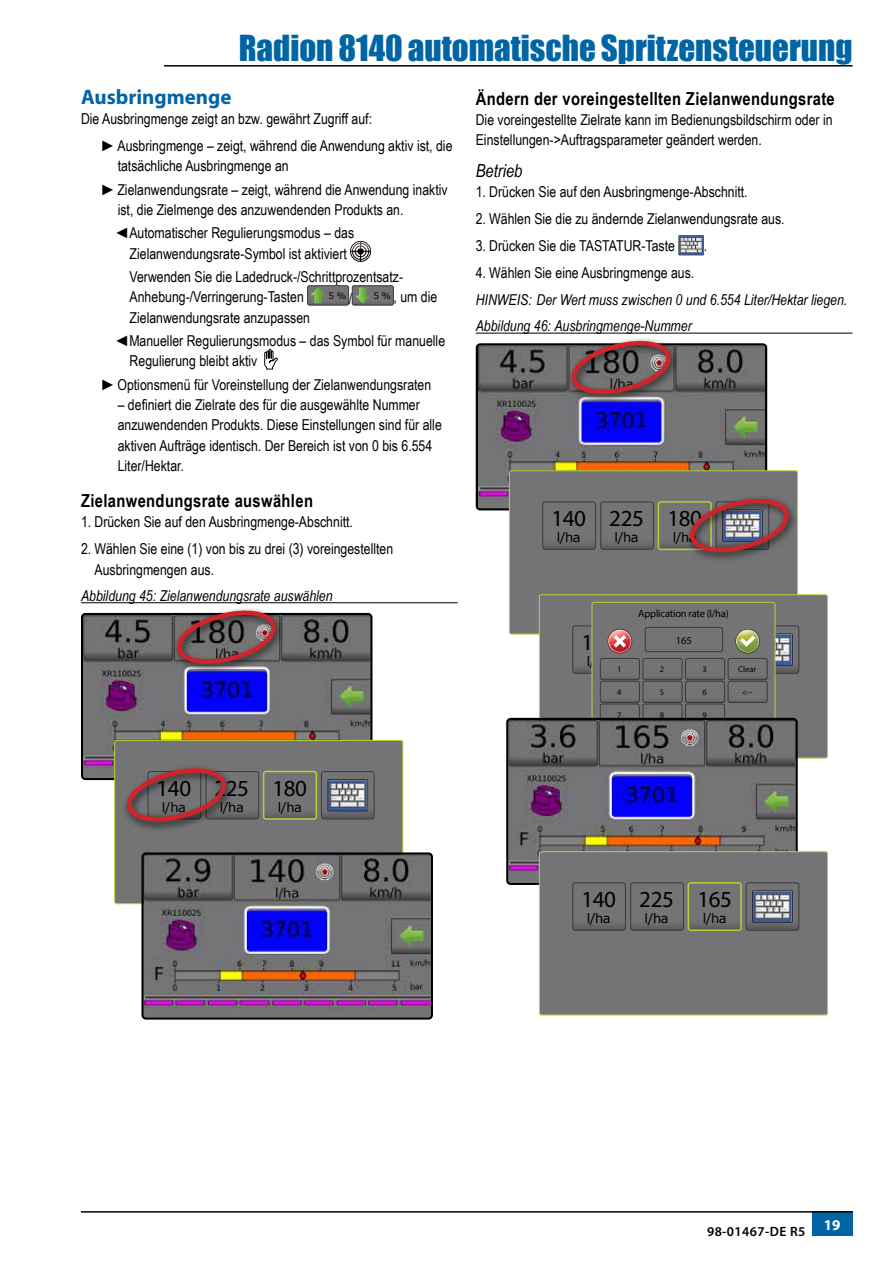
<style>
.page{position:relative;width:893px;height:1263px;background:#fff}
.page>*{position:absolute;margin:0;border:0;box-sizing:border-box;transform-origin:0 0}
.t1{font:33px "Impact";color:#0065a4}
.t2{font:23.1px "Myriad Pro";letter-spacing:-.02em;color:#000}
.t3{font:700 21px "Myriad Pro";color:#0065a4}
.t4{font:700 18px "Arial Narrow";letter-spacing:.02em;color:#000}
.t5{font:italic 18px "Arial Narrow";color:#000}
.t6{font:15px/23.5px "Arial Narrow";color:#000}
.t7{font:italic 15px/26.2px "Arial Narrow";color:#000}
.t8{font:700 15px "Myriad Pro";color:#fff}
.t9{font:600 13.5px "Myriad Pro";letter-spacing:.03em;color:#000}
.t10{font:12.9px "MS Reference Sans Serif";letter-spacing:-.04em;color:#000}
.t11{font:10.5px "Myriad Pro";letter-spacing:-.02em;color:#000}
.t12{font:8.85px "MS Reference Sans Serif";color:#000}
.t13{font:8.4px "Myriad Pro";letter-spacing:.01em;color:#000}
.s1{font-family:"Arial Narrow";font-size:15px}
</style>
<div class="page">
<div style="left:812px;top:1212px;width:40px;height:24px;background:#0065a4"></div>
<hr style="left:81px;top:1211px;width:771px;height:1px;background:#000">
<hr style="left:164px;top:65px;width:689px;height:2px;background:#000">
<hr style="left:81px;top:602px;width:377px;height:1px;background:#000">
<div style="left:350px;top:241px;width:21px;height:20px;border:1px solid #000;border-radius:50%"></div>
<svg style="left:351px;top:241px;width:20px;height:20px"></svg>
<div style="left:307px;top:286px;width:42px;height:19px;border:1px solid #3b393c;border-radius:2px"></div>
<svg style="left:308px;top:286px;width:84px;height:19px"></svg>
<div style="left:352px;top:286px;width:42px;height:19px;border:1px solid #3b393c;border-radius:2px"></div>
<svg style="left:265px;top:349px;width:13px;height:20px"></svg>
<img style="left:84px;top:616px;width:285px;height:161px">
<div style="left:81px;top:613px;width:291px;height:167px;border:2px solid #000;border-radius:3px"></div>
<div style="left:115px;top:740px;width:288px;height:164px;background:#747476;border-radius:2px"></div>
<div style="left:114px;top:740px;width:289px;height:164px;border:1px solid #b4d334;border-radius:2px"></div>
<div style="left:171px;top:606px;width:114px;height:68px;background:#000;opacity:.75"></div>
<svg style="left:177px;top:608px;width:99px;height:59px;background:#7b5c5d"></svg>
<div style="left:121px;top:764px;width:114px;height:68px;background:#000;opacity:.75"></div>
<svg style="left:127px;top:765px;width:247px;height:59px"></svg>
<img style="left:144px;top:855px;width:286px;height:161px">
<div style="left:141px;top:852px;width:292px;height:167px;border:2px solid #000;border-radius:3px"></div>
<hr style="left:476px;top:333px;width:376px;height:1px;background:#000">
<svg style="left:678px;top:235px;width:26px;height:20px"></svg>
<svg style="left:679px;top:236px;width:24px;height:19px"></svg>
<img style="left:479px;top:346px;width:285px;height:161px">
<div style="left:476px;top:343px;width:291px;height:167px;border:2px solid #000;border-radius:3px"></div>
<div style="left:509px;top:471px;width:289px;height:163px;background:#747476;border-radius:2px"></div>
<div style="left:509px;top:470px;width:289px;height:164px;border:1px solid #b4d334;border-radius:2px"></div>
<svg style="left:544px;top:544px;width:50px;height:4px"></svg>
<div style="left:542px;top:501px;width:54px;height:49px;border:1px solid #3b393c;border-radius:3px"></div>
<div style="left:566px;top:337px;width:114px;height:68px;background:#000;opacity:.75"></div>
<svg style="left:571px;top:338px;width:100px;height:59px;background:#7c5d5e"></svg>
<div style="left:684px;top:495px;width:114px;height:68px;background:#000;opacity:.75"></div>
<svg style="left:601px;top:496px;width:188px;height:59px"></svg>
<div style="left:539px;top:595px;width:289px;height:163px;background:#747476;border-radius:2px"></div>
<div style="left:539px;top:594px;width:289px;height:164px;border:1px solid #b4d334;border-radius:2px"></div>
<div style="left:572px;top:625px;width:54px;height:49px;border:1px solid #3b393c;border-radius:3px"></div>
<div style="left:592px;top:602px;width:183px;height:148px;background:#747476;border-radius:3px"></div>
<svg style="left:573px;top:626px;width:226px;height:92px"></svg>
<img style="left:509px;top:721px;width:286px;height:161px">
<div style="left:506px;top:718px;width:292px;height:167px;border:2px solid #000;border-radius:3px"></div>
<div style="left:539px;top:852px;width:289px;height:163px;background:#747476;border-radius:2px"></div>
<div style="left:539px;top:851px;width:289px;height:164px;border:1px solid #b4d334;border-radius:2px"></div>
<svg style="left:574px;top:925px;width:50px;height:4px"></svg>
<div style="left:572px;top:882px;width:54px;height:49px;border:1px solid #3b393c;border-radius:3px"></div>
<div style="left:630px;top:882px;width:54px;height:49px;border:1px solid #3b393c;border-radius:3px"></div>
<div style="left:688px;top:882px;width:54px;height:49px;border:2px solid #b4d334;border-radius:3px"></div>
<svg style="left:631px;top:883px;width:166px;height:47px"></svg>
<div style="left:746px;top:882px;width:53px;height:49px;border:1px solid #3b393c;border-radius:3px"></div>
<h1 class="t1" style="left:239px;top:22px;width:615px">Radion 8140 automatische Spritzensteuerung</h1>
<h3 class="t3" style="left:81px;top:83px;width:152px">Ausbringmenge</h3>
<p class="t6" style="left:103px;top:104px;width:351px;line-height:27px;text-indent:-22px">Die Ausbringmenge zeigt an bzw. gewährt Zugriff auf: ►Ausbringmenge – zeigt, während die Anwendung aktiv ist, die</p>
<p class="t6" style="left:103px;top:153px;width:347px;text-indent:15px">tatsächliche Ausbringmenge an<br>►Zielanwendungsrate – zeigt, während die Anwendung inaktiv</p>
<p class="t6" style="left:114px;top:197px;width:291px">ist, die Zielmenge des anzuwendenden Produkts an. ◄Automatischer Regulierungsmodus – das</p>
<p class="t6" style="left:130px;top:241px;width:275px">Zielanwendungsrate-Symbol ist aktiviert<br>Verwenden Sie die Ladedruck-/Schrittprozentsatz-</p>
<p class="t6" style="left:130px;top:285px;width:176px">Anhebung-/Verringerung-Tasten</p>
<p class="t12" style="left:329px;top:290px;width:25px">5%<span class="s1">/</span></p>
<p class="t6" style="left:373px;top:285px;width:65px"><sup>5</sup> <sup>%</sup> , um die</p>
<p class="t6" style="left:114px;top:305px;width:332px;text-indent:15px">Zielanwendungsrate anzupassen<br>◄Manueller Regulierungsmodus – das Symbol für manuelle</p>
<p class="t6" style="left:103px;top:349px;width:330px;text-indent:27px">Regulierung bleibt aktiv<br>►Optionsmenü für Voreinstellung der Zielanwendungsraten</p>
<p class="t6" style="left:118px;top:394px;width:326px;line-height:20.2px">– definiert die Zielrate des für die ausgewählte Nummer anzuwendenden Produkts. Diese Einstellungen sind für alle aktiven Aufträge identisch. Der Bereich ist von 0 bis 6.554<br>Liter/Hektar.</p>
<p class="t4" style="left:81px;top:487px;width:234px">Zielanwendungsrate auswählen</p>
<p class="t6" style="left:81px;top:510px;width:273px">1. Drücken Sie auf den Ausbringmenge-Abschnitt.</p>
<p class="t6" style="left:94px;top:538px;width:300px;line-height:20.2px;text-indent:-14px">2. Wählen Sie eine (1) von bis zu drei (3) voreingestellten<br>Ausbringmengen aus.</p>
<p class="t7" style="left:81px;top:582px;width:253px">Abbildung 45: Zielanwendungsrate auswählen</p>
<p class="t4" style="left:476px;top:85px;width:361px">Ändern der voreingestellten Zielanwendungsrate</p>
<p class="t6" style="left:476px;top:109px;width:358px;line-height:20.2px">Die voreingestellte Zielrate kann im Bedienungsbildschirm oder in<br>Einstellungen-&gt;Auftragsparameter geändert werden.</p>
<p class="t5" style="left:476px;top:158px;width:48px">Betrieb</p>
<p class="t6" style="left:476px;top:179px;width:273px">1. Drücken Sie auf den Ausbringmenge-Abschnitt.</p>
<p class="t6" style="left:476px;top:206px;width:310px">2. Wählen Sie die zu ändernde Zielanwendungsrate aus.</p>
<p class="t6" style="left:476px;top:233px;width:201px">3. Drücken Sie die TASTATUR-Taste</p>
<p class="t6" style="left:704px;top:233px;width:5px">.</p>
<p class="t6" style="left:476px;top:260px;width:220px">4. Wählen Sie eine Ausbringmenge aus.</p>
<p class="t7" style="left:476px;top:286px;width:373px">HINWEIS: Der Wert muss zwischen 0 und 6.554 Liter/Hektar liegen.<br>Abbildung 46: Ausbringmenge-Nummer</p>
<h2 class="t2" style="left:551px;top:504px;width:36px">140</h2>
<p class="t10" style="left:557px;top:529px;width:25px">l/ha</p>
<h2 class="t2" style="left:609px;top:504px;width:36px">225</h2>
<p class="t10" style="left:615px;top:529px;width:25px">l/ha</p>
<h2 class="t2" style="left:667px;top:504px;width:36px">180</h2>
<p class="t10" style="left:673px;top:529px;width:25px">l/ha</p>
<p class="t10" style="left:587px;top:653px;width:25px">l/ha</p>
<p class="t11" style="left:638px;top:607px;width:92px">Application rate (l/ha)</p>
<p class="t11" style="left:676px;top:633px;width:18px">165</p>
<p class="t13" style="left:617px;top:664px;width:6px">1</p>
<p class="t13" style="left:660px;top:664px;width:6px">2</p>
<p class="t13" style="left:702px;top:664px;width:6px">3</p>
<p class="t13" style="left:738px;top:664px;width:20px">Clear</p>
<p class="t13" style="left:617px;top:687px;width:6px">4</p>
<p class="t13" style="left:660px;top:687px;width:6px">5</p>
<p class="t13" style="left:702px;top:687px;width:6px">6</p>
<p class="t13" style="left:742px;top:687px;width:12px">&lt;--</p>
<p class="t13" style="left:617px;top:710px;width:6px">7</p>
<p class="t13" style="left:660px;top:710px;width:6px">8</p>
<p class="t13" style="left:702px;top:710px;width:6px">9</p>
<h2 class="t2" style="left:157px;top:774px;width:36px">140</h2>
<p class="t10" style="left:162px;top:799px;width:25px">l/ha</p>
<h2 class="t2" style="left:215px;top:774px;width:36px">225</h2>
<p class="t10" style="left:220px;top:799px;width:25px">l/ha</p>
<h2 class="t2" style="left:273px;top:774px;width:36px">180</h2>
<p class="t10" style="left:278px;top:799px;width:25px">l/ha</p>
<h2 class="t2" style="left:581px;top:885px;width:36px">140</h2>
<p class="t10" style="left:587px;top:910px;width:25px">l/ha</p>
<h2 class="t2" style="left:639px;top:885px;width:36px">225</h2>
<p class="t10" style="left:645px;top:910px;width:25px">l/ha</p>
<h2 class="t2" style="left:697px;top:885px;width:36px">165</h2>
<p class="t10" style="left:703px;top:910px;width:25px">l/ha</p>
<p class="t9" style="left:707px;top:1223px;width:100px">98-01467-DE R5</p>
<p class="t8" style="left:824px;top:1215px;width:18px">19</p>
</div>
